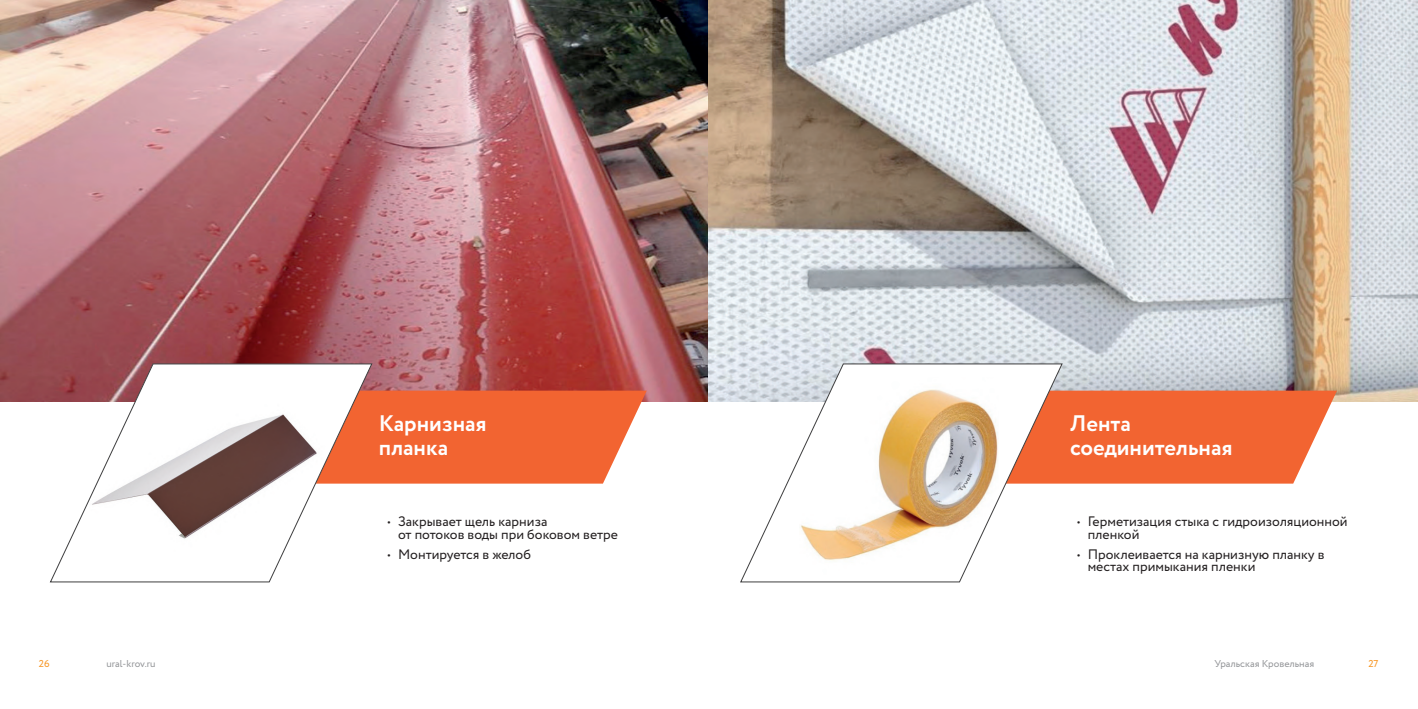
<style>
.page{position:relative;width:1418px;height:709px;background:#fff}
.page>*{position:absolute;margin:0;border:0;box-sizing:border-box;transform-origin:0 0}
.t1{font:700 22.5px/23.8px "Circe";color:#fff}
.t2{font:13.75px/12.5px "Circe";color:#231f20}
.t3{font:10px "Circe";color:#939598}
.t4{font:10px "Circe";color:#f7931d}
</style>
<div class="page">
<img style="left:0;top:0;width:1417px;height:401px">
<svg style="left:372px;top:390px;width:274px;height:93px;background:#f26f40"></svg>
<svg style="left:1062px;top:390px;width:274px;height:93px;background:#f26f40"></svg>
<svg style="left:50px;top:363px;width:322px;height:219px"></svg>
<svg style="left:740px;top:363px;width:322px;height:219px"></svg>
<h1 class="t1" style="left:379px;top:413px;width:110px">Карнизная планка</h1>
<h1 class="t1" style="left:1069px;top:413px;width:164px">Лента соединительная</h1>
<p class="t2" style="left:398px;top:516px;width:221px;text-indent:-11px">• Закрывает щель карниза<br>от потоков воды при боковом ветре</p>
<p class="t2" style="left:387px;top:548px;width:145px">• Монтируется в желоб</p>
<p class="t2" style="left:1087px;top:516px;width:261px;text-indent:-11px">• Герметизация стыка с гидроизоляционной пленкой</p>
<p class="t2" style="left:1087px;top:548px;width:238px;text-indent:-11px">• Проклеивается на карнизную планку в местах примыкания пленки</p>
<p class="t4" style="left:39px;top:657px;width:12px">26</p>
<p class="t3" style="left:106px;top:657px;width:51px">ural-krov.ru</p>
<p class="t3" style="left:1214px;top:657px;width:101px">Уральская Кровельная</p>
<p class="t4" style="left:1368px;top:657px;width:12px">27</p>
</div>
